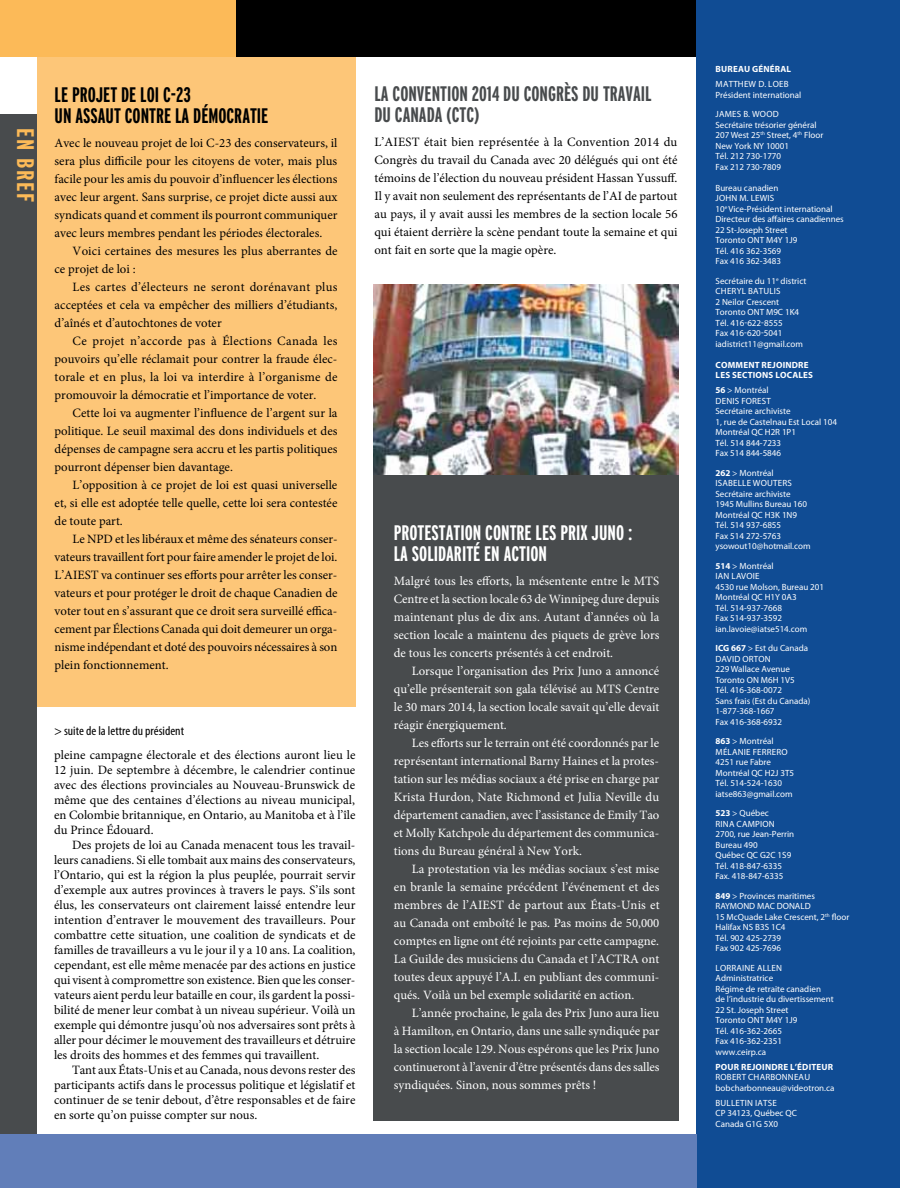
<style>
.page{position:relative;width:900px;height:1188px;background:#fff}
.page>*{position:absolute;margin:0;border:0;box-sizing:border-box;transform-origin:0 0}
.t1{font:700 extra-condensed 24px "Interstate";color:#fcba58;scale:1.15 1}
.t2{font:700 extra-condensed 21px/21px "Interstate";color:#fff}
.t3{font:700 extra-condensed 21px/21px "Interstate";color:#484b4d}
.t4{font:700 extra-condensed 21px/21px "Interstate";color:#000}
.t5{font:12.75px/18px "Minion Pro";color:#000;text-align:justify}
.t6{font:12.75px/18px "Minion Pro";color:#fff;text-align:justify}
.t7{font:condensed 12.75px "Myriad Pro";color:#000;scale:1.05 1}
.t8{font:9px/10.5px "Myriad Pro";color:#fff}
.t9{font:700 9px/10.5px "Myriad Pro";letter-spacing:.02em;color:#fff}
.t10{font:9px/10.5px "Myriad Pro";letter-spacing:.02em;color:#fff}
.s1{font-weight:700}
</style>
<div class="page">
<div style="left:37px;top:20px;width:319px;height:687px;background:#fdc678"></div>
<div style="left:158px;top:0;width:742px;height:57px;background:#000"></div>
<div style="left:0;top:0;width:235px;height:57px;background:#fcba58"></div>
<div style="left:0;top:114px;width:37px;height:1022px;background:#484b4d"></div>
<div style="left:697px;top:0;width:203px;height:1188px;background:#104c94"></div>
<div style="left:374px;top:329px;width:305px;height:792px;background:#484b4d"></div>
<img style="left:373px;top:285px;width:306px;height:189px">
<div style="left:0;top:1134px;width:697px;height:54px;background:#617eb9"></div>
<h1 class="t1" style="left:39px;top:128px;width:67px;rotate:90deg">EN BREF</h1>
<h2 class="t4" style="left:55px;top:84px;width:215px">LE PROJET DE LOI C-23<br>UN ASSAUT CONTRE LA DÉMOCRATIE</h2>
<p class="t5" style="left:55px;top:134px;width:284px">Avec le nouveau projet de loi C-23 des conservateurs, il sera plus difficile pour les citoyens de voter, mais plus facile pour les amis du pouvoir d’influencer les élections avec leur argent. Sans surprise, ce projet dicte aussi aux syndicats quand et comment ils pourront communiquer avec leurs membres pendant les périodes électorales.</p>
<p class="t5" style="left:55px;top:242px;width:285px;text-indent:18px">Voici certaines des mesures les plus aberrantes de ce projet de loi :</p>
<p class="t5" style="left:55px;top:278px;width:284px;text-indent:18px">Les cartes d’électeurs ne seront dorénavant plus acceptées et cela va empêcher des milliers d’étudiants, d’aînés et d’autochtones de voter</p>
<p class="t5" style="left:55px;top:332px;width:284px;text-indent:18px">Ce projet n’accorde pas à Élections Canada les pouvoirs qu’elle réclamait pour contrer la fraude élec&shy;torale et en plus, la loi va interdire à l’organisme de promouvoir la démocratie et l’importance de voter.</p>
<p class="t5" style="left:55px;top:404px;width:284px;text-indent:18px">Cette loi va augmenter l’influence de l’argent sur la politique. Le seuil maximal des dons individuels et des dépenses de campagne sera accru et les partis politiques pourront dépenser bien davantage.</p>
<p class="t5" style="left:55px;top:476px;width:284px;text-indent:18px">L’opposition à ce projet de loi est quasi universelle et, si elle est adoptée telle quelle, cette loi sera contestée de toute part.</p>
<p class="t5" style="left:55px;top:530px;width:285px;text-indent:18px">Le NPD et les libéraux et même des sénateurs conser&shy;vateurs travaillent fort pour faire amender le projet de loi.<br>L’AIEST va continuer ses efforts pour arrêter les conser&shy;vateurs et pour protéger le droit de chaque Canadien de voter tout en s’assurant que ce droit sera surveillé effica&shy;cement par Élections Canada qui doit demeurer un orga&shy;nisme indépendant et doté des pouvoirs nécessaires à son plein fonctionnement.</p>
<p class="t7" style="left:54px;top:723px;width:125px">&gt; suite de la lettre du président</p>
<p class="t5" style="left:54px;top:747px;width:303px;line-height:15px">pleine campagne électorale et des élections auront lieu le 12 juin. De septembre à décembre, le calendrier continue avec des élections provinciales au Nouveau-Brunswick de même que des centaines d’élections au niveau municipal, en Colombie britannique, en Ontario, au Manitoba et à l’île du Prince Édouard.</p>
<p class="t5" style="left:54px;top:837px;width:303px;line-height:15px;text-indent:18px">Des projets de loi au Canada menacent tous les travail&shy;leurs canadiens. Si elle tombait aux mains des conservateurs, l’Ontario, qui est la région la plus peuplée, pourrait servir d’exemple aux autres provinces à travers le pays. S’ils sont élus, les conservateurs ont clairement laissé entendre leur intention d’entraver le mouvement des travailleurs. Pour combattre cette situation, une coalition de syndicats et de familles de travailleurs a vu le jour il y a 10 ans. La coalition, cependant, est elle même menacée par des actions en justice qui visent à compromettre son existence. Bien que les conser&shy;vateurs aient perdu leur bataille en cour, ils gardent la possi&shy;bilité de mener leur combat à un niveau supérieur. Voilà un exemple qui démontre jusqu’où nos adversaires sont prêts à aller pour décimer le mouvement des travailleurs et détruire les droits des hommes et des femmes qui travaillent.</p>
<p class="t5" style="left:54px;top:1062px;width:303px;line-height:15px;text-indent:18px">Tant aux États-Unis et au Canada, nous devons rester des participants actifs dans le processus politique et législatif et continuer de se tenir debout, d’être responsables et de faire en sorte qu’on puisse compter sur nous.</p>
<h2 class="t3" style="left:374px;top:83px;width:279px">LA CONVENTION 2014 DU CONGRÈS DU TRAVAIL<br>DU CANADA (CTC)</h2>
<p class="t5" style="left:374px;top:133px;width:305px">L’AIEST était bien représentée à la Convention 2014 du Congrès du travail du Canada avec 20 délégués qui ont été témoins de l’élection du nouveau président Hassan Yussuff.<br>Il y avait non seulement des représentants de l’AI de partout au pays, il y avait aussi les membres de la section locale 56 qui étaient derrière la scène pendant toute la semaine et qui ont fait en sorte que la magie opère.</p>
<h2 class="t2" style="left:394px;top:522px;width:240px">PROTESTATION CONTRE LES PRIX JUNO :<br>LA SOLIDARITÉ EN ACTION</h2>
<p class="t6" style="left:394px;top:572px;width:267px">Malgré tous les efforts, la mésentente entre le MTS Centre et la section locale 63 de Winnipeg dure depuis maintenant plus de dix ans. Autant d’années où la section locale a maintenu des piquets de grève lors de tous les concerts présentés à cet endroit.</p>
<p class="t6" style="left:394px;top:662px;width:267px;text-indent:18px">Lorsque l’organisation des Prix Juno a annoncé qu’elle présenterait son gala télévisé au MTS Centre le 30 mars 2014, la section locale savait qu’elle devait réagir énergiquement.</p>
<p class="t6" style="left:394px;top:734px;width:267px;text-indent:18px">Les efforts sur le terrain ont été coordonnés par le représentant international Barny Haines et la protes&shy;tation sur les médias sociaux a été prise en charge par Krista Hurdon, Nate Richmond et Julia Neville du département canadien, avec l’assistance de Emily Tao et Molly Katchpole du département des communica&shy;tions du Bureau général à New York.</p>
<p class="t6" style="left:394px;top:860px;width:267px;text-indent:18px">La protestation via les médias sociaux s’est mise en branle la semaine précédent l’événement et des membres de l’AIEST de partout aux États-Unis et au Canada ont emboîté le pas. Pas moins de 50,000 comptes en ligne ont été rejoints par cette campagne.<br>La Guilde des musiciens du Canada et l’ACTRA ont toutes deux appuyé l’A.I. en publiant des communi&shy;qués. Voilà un bel exemple solidarité en action.</p>
<p class="t6" style="left:394px;top:1004px;width:267px;text-indent:18px">L’année prochaine, le gala des Prix Juno aura lieu à Hamilton, en Ontario, dans une salle syndiquée par la section locale 129. Nous espérons que les Prix Juno continueront à l’avenir d’être présentés dans des salles syndiquées. Sinon, nous sommes prêts !</p>
<p class="t9" style="left:716px;top:63px;width:77px">BUREAU GÉNÉRAL</p>
<p class="t8" style="left:716px;top:79px;width:87px">Matthew D. LOEB<br>Président international</p>
<p class="t8" style="left:715px;top:109px;width:109px">James B. Wood<br>Secrétaire trésorier général<br>207 West 25<sup>th</sup> Street, 4<sup>th</sup> Floor<br>New York NY 10001<br>Tél. 212 730-1770<br>Fax 212 730-7809</p>
<p class="t8" style="left:715px;top:182px;width:130px">Bureau canadien<br>John M. Lewis<br>10<sup>e</sup> Vice-Président international<br>Directeur des affaires canadiennes<br>22 St-Joseph Street<br>Toronto ONT M4Y 1J9<br>Tél. 416 362-3569<br>Fax 416 362-3483</p>
<p class="t8" style="left:716px;top:275px;width:92px">Secrétaire du 11<sup>e</sup> district<br>Cheryl Batulis<br>2 Neilor Crescent<br>Toronto ONT M9C 1K4<br>Tél. 416-622-8555<br>Fax 416-620-5041 iadistrict11@gmail.com</p>
<p class="t9" style="left:716px;top:359px;width:99px">COMMENT REJOINDRE<br>LES SECTIONS LOCALES</p>
<p class="t8" style="left:716px;top:385px;width:123px"><span class="s1">56</span> &gt; Montréal<br>Denis forest<br>Secrétaire archiviste<br>1, rue de Castelnau Est Local 104<br>Montréal QC H2R 1P1<br>Tél. 514 844-7233<br>Fax 514 844-5846</p>
<p class="t8" style="left:716px;top:467px;width:97px"><span class="s1">262</span> &gt; Montréal isabelle wouters<br>Secrétaire archiviste<br>1945 Mullins Bureau 160<br>Montréal QC H3K 1N9<br>Tél. 514 937-6855<br>Fax 514 272-5763 ysowout10@hotmail.com</p>
<p class="t8" style="left:716px;top:560px;width:110px"><span class="s1">514</span> &gt; Montréal<br>ian lavoie<br>4530 rue Molson, Bureau 201<br>Montréal QC H1Y 0A3<br>Tél. 514-937-7668<br>Fax 514-937-3592 ian.lavoie@iatse514.com</p>
<p class="t9" style="left:716px;top:643px;width:6px">ICG</p>
<p class="t8" style="left:716px;top:643px;width:96px;text-indent:16px"><span class="s1">667</span> &gt; Est du Canada<br>DAVID ORTON<br>229 Wallace Avenue<br>Toronto ON M6H 1V5<br>Tél. 416-368-0072<br>Sans frais (Est du Canada)<br>1-877-368-1667<br>Fax 416-368-6932</p>
<p class="t10" style="left:716px;top:736px;width:60px"><span class="s1">863</span> &gt; Montréal<br>MÉLANIE FERRER</p>
<p class="t8" style="left:782px;top:746px;width:8px">O</p>
<p class="t8" style="left:716px;top:757px;width:80px">4251 rue Fabre<br>Montréal QC H2J 3T5<br>Tél. 514-524-1630 iatse863@gmail.com</p>
<p class="t8" style="left:716px;top:808px;width:80px"><span class="s1">523</span> &gt; Québec<br>RI NA CAMPION<br>2700, rue Jean-Perrin<br>Bureau 490<br>Québec QC G2C 1S9<br>Tél. 418-847-6335<br>Fax. 418-847-6335</p>
<p class="t8" style="left:715px;top:890px;width:135px"><span class="s1">849</span> &gt; Provinces maritimes<br>RAYMOND MAC DONALD<br>15 McQuade Lake Crescent, 2<sup>th</sup> floor<br>Halifax NS B3S 1C4<br>Tél. 902 425-2739<br>Fax 902 425-7696</p>
<p class="t8" style="left:715px;top:962px;width:120px">Lorraine Allen<br>Administratrice<br>Régime de retraite canadien<br>de l’industrie du divertissement<br>22 St. Joseph Street<br>Toronto ONT M4Y 1J9<br>Tél. 416-362-2665<br>Fax 416-362-2351 www.ceirp.ca</p>
<p class="t9" style="left:716px;top:1061px;width:119px">POUR REJOINDRE L’ÉDITEUR</p>
<p class="t8" style="left:716px;top:1072px;width:7px">Rob</p>
<p class="t10" style="left:732px;top:1072px;width:45px">ert Charbonn</p>
<p class="t8" style="left:715px;top:1072px;width:121px;text-indent:79px">eau bobcharbonneau@videotron.ca</p>
<p class="t8" style="left:715px;top:1097px;width:83px">Bulletin IATSE<br>CP 34123, Québec QC<br>Canada G1G 5X0</p>
</div>
